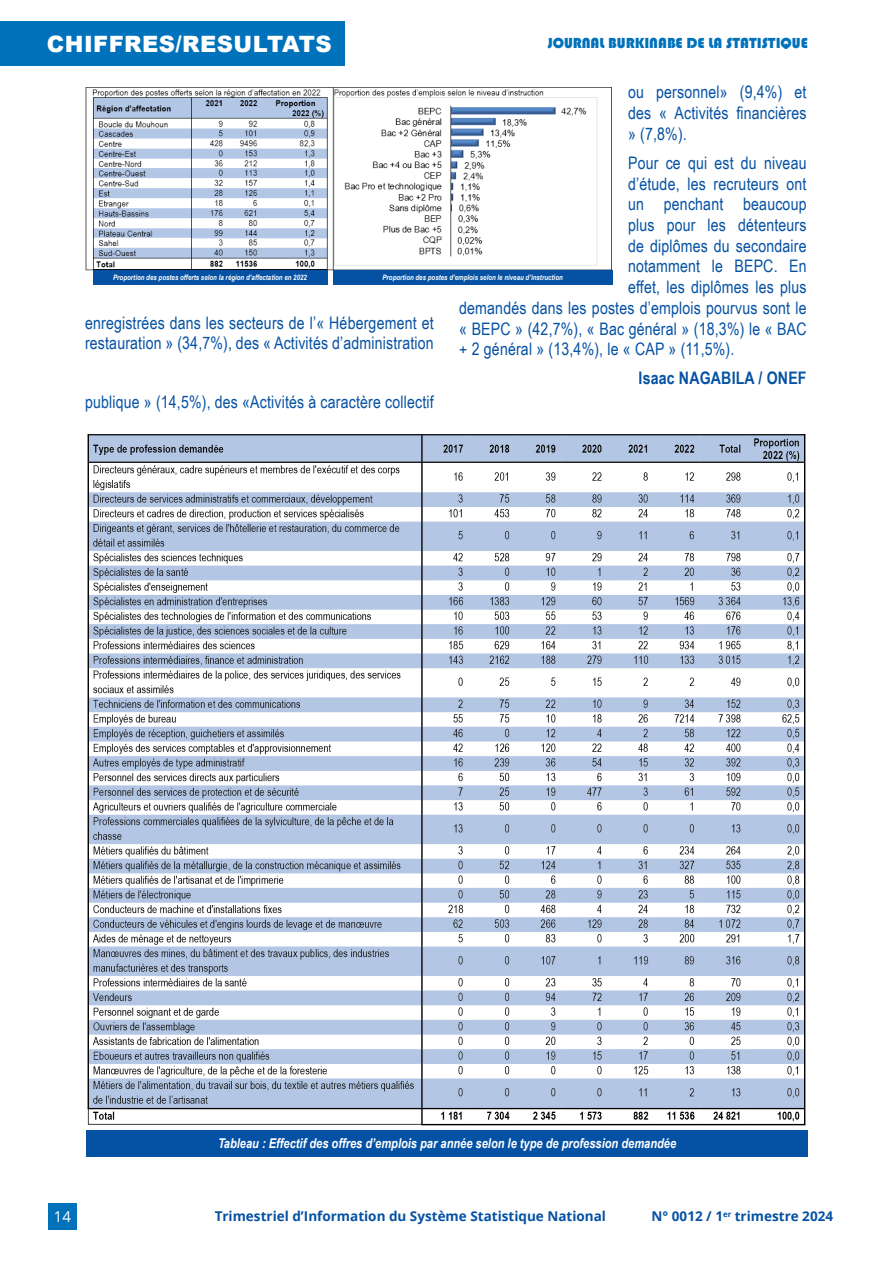
<style>
.page{position:relative;width:893px;height:1263px;background:#fff}
.page>*{position:absolute;margin:0;border:0;box-sizing:border-box;transform-origin:0 0}
.t1{font:900 22.5px "Arial";letter-spacing:.02em;color:#fff}
.t2{font:17.25px/20.7px "Arial Narrow";letter-spacing:.01em;color:#0551a4}
.t3{font:700 17.25px "Arial Narrow";letter-spacing:.01em;color:#0551a4}
.t4{font:15px "Bauhaus 93";color:#0072bc}
.t5{font:15px "Open Sans";color:#fff}
.t6{font:700 13.5px "Open Sans";color:#0551a4}
.t7{font:italic 700 13.5px "Arial Narrow";color:#fff}
.t8{font:italic 700 7.5px "Arial Narrow";color:#fff}
</style>
<div class="page">
<div style="left:48px;top:1203px;width:29px;height:26px;background:#0072bc"></div>
<div style="left:0;top:21px;width:344px;height:45px;background:#0072bc"></div>
<img style="left:87px;top:434px;width:719px;height:691px">
<img style="left:85px;top:87px;width:528px;height:185px">
<div style="left:86px;top:1130px;width:722px;height:27px;background:#0551a4"></div>
<div style="left:93px;top:270px;width:234px;height:14px;background:#0551a4"></div>
<div style="left:333px;top:270px;width:279px;height:14px;background:#0551a4"></div>
<h1 class="t1" style="left:47px;top:27px;width:286px">CHIFFRES/RESULTATS</h1>
<p class="t4" style="left:548px;top:34px;width:261px">JOURNAL BURKINABE DE LA STATISTIQUE</p>
<p class="t2" style="left:628px;top:81px;width:180px;text-align:justify">ou personnel» (9,4%) et des « Activités financières » (7,8%).</p>
<p class="t2" style="left:628px;top:152px;width:180px">Pour ce qui est du niveau</p>
<p class="t2" style="left:628px;top:173px;width:180px">d’étude, les recruteurs ont</p>
<p class="t2" style="left:628px;top:193px;width:180px">un penchant beaucoup</p>
<p class="t2" style="left:628px;top:214px;width:180px">plus pour les détenteurs</p>
<p class="t2" style="left:628px;top:235px;width:180px">de diplômes du secondaire</p>
<p class="t2" style="left:628px;top:255px;width:180px">notamment le BEPC. En</p>
<p class="t2" style="left:628px;top:276px;width:180px">effet, les diplômes les plus</p>
<p class="t2" style="left:459px;top:297px;width:349px">demandés dans les postes d’emplois pourvus sont le</p>
<p class="t2" style="left:459px;top:317px;width:349px">« BEPC » (42,7%), « Bac général » (18,3%) le « BAC</p>
<p class="t2" style="left:459px;top:338px;width:277px">+ 2 général » (13,4%), le « CAP » (11,5%).</p>
<p class="t3" style="left:639px;top:365px;width:169px">Isaac NAGABILA / ONEF</p>
<p class="t8" style="left:113px;top:272px;width:195px">Proportion des postes offerts selon la région d’affectation en 2022</p>
<p class="t8" style="left:382px;top:272px;width:182px">Proportion des postes d’emplois selon le niveau d’instruction</p>
<p class="t2" style="left:85px;top:311px;width:350px">enregistrées dans les secteurs de l’« Hébergement et restauration » (34,7%), des « Activités d’administration</p>
<p class="t2" style="left:85px;top:391px;width:350px">publique » (14,5%), des «Activités à caractère collectif</p>
<p class="t5" style="left:54px;top:1206px;width:19px">14</p>
<p class="t7" style="left:218px;top:1133px;width:459px">Tableau : Effectif des offres d’emplois par année selon le type de profession demandée</p>
<p class="t6" style="left:215px;top:1207px;width:393px">Trimestriel d’Information du Système Statistique National</p>
<p class="t6" style="left:652px;top:1207px;width:183px">N° 0012 / 1<sup>er</sup> trimestre 2024</p>
</div>
